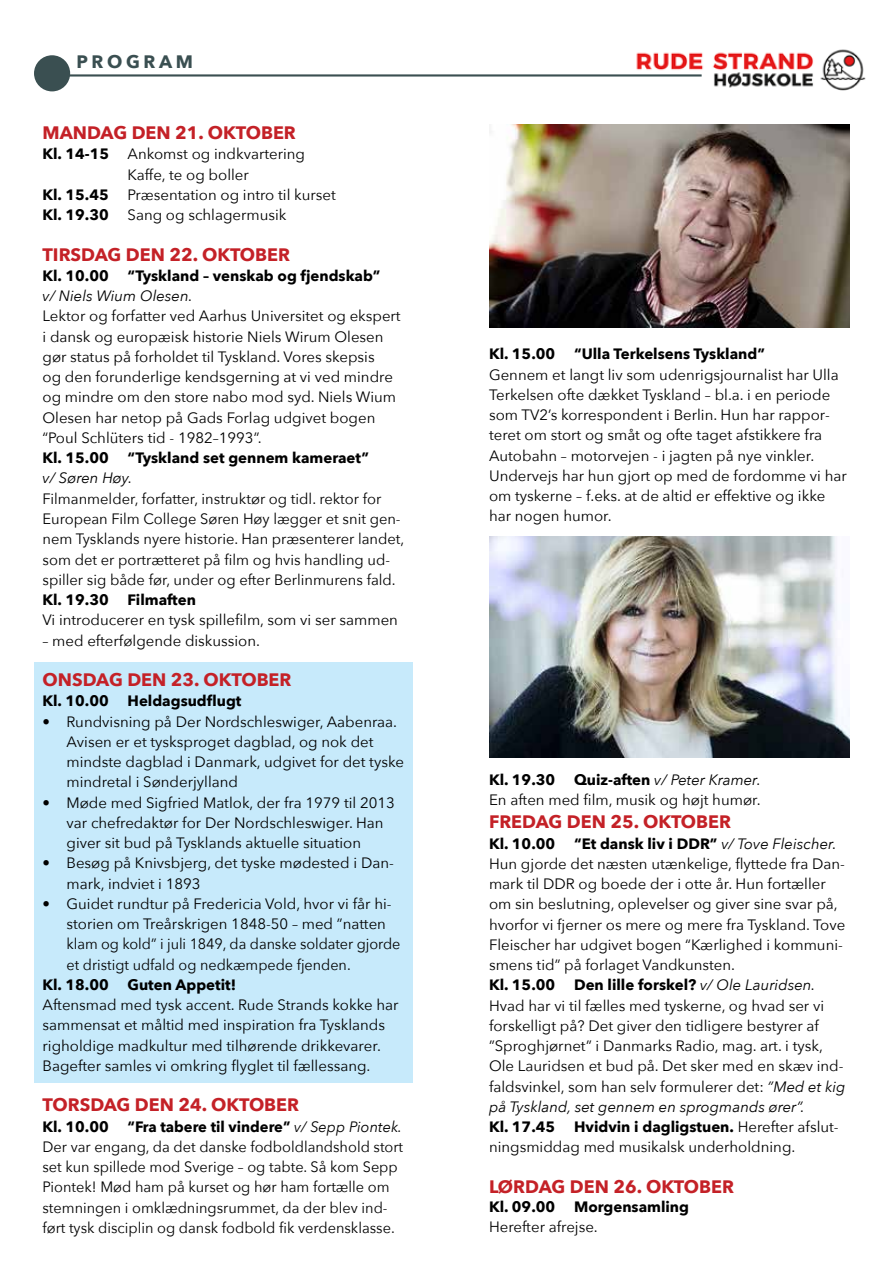
<style>
.page{position:relative;width:893px;height:1263px;background:#fff}
.page>*{position:absolute;margin:0;border:0;box-sizing:border-box;transform-origin:0 0}
.t1{font:700 18px "Avenir Next";color:#c42127}
.t2{font:700 18px "Avenir Next";letter-spacing:.2em;color:#3a4f51}
.t3{font:15px/20.2px "Avenir Next";color:#000}
.t4{font:700 15px "Avenir Next";color:#000}
.t5{font:italic 15px "Avenir Next";color:#000}
.s1{font-weight:700}
.s2{font-style:italic}
</style>
<div class="page">
<div style="left:34px;top:662px;width:378px;height:420px;background:#c7eafb"></div>
<img style="left:636px;top:49px;width:230px;height:42px">
<hr style="left:52px;top:74px;width:650px;height:3px;background:#3a4f51">
<div style="left:34px;top:55px;width:36px;height:36px;background:#3a4f51;border-radius:50%"></div>
<img style="left:490px;top:536px;width:360px;height:221px">
<img style="left:490px;top:124px;width:360px;height:203px">
<p class="t2" style="left:77px;top:46px;width:118px">PROGRAM</p>
<p class="t1" style="left:43px;top:117px;width:255px">MANDAG DEN 21. OKTOBER</p>
<p class="t3" style="left:128px;top:143px;width:179px;text-indent:-85px"><span class="s1">Kl. 14-15</span> Ankomst og indkvartering<br>Kaffe, te og boller</p>
<p class="t4" style="left:43px;top:182px;width:68px">Kl. 15.45</p>
<p class="t3" style="left:128px;top:184px;width:210px">Præsentation og intro til kurset</p>
<p class="t4" style="left:43px;top:202px;width:68px">Kl. 19.30</p>
<p class="t3" style="left:128px;top:204px;width:160px">Sang og schlagermusik</p>
<p class="t1" style="left:43px;top:239px;width:249px">TIRSDAG DEN 22. OKTOBER</p>
<p class="t4" style="left:43px;top:263px;width:68px">Kl. 10.00</p>
<p class="t4" style="left:128px;top:263px;width:254px">“Tyskland – venskab og fjendskab”</p>
<p class="t5" style="left:43px;top:283px;width:152px">v/ Niels Wium Olesen.</p>
<p class="t3" style="left:43px;top:305px;width:360px">Lektor og forfatter ved Aarhus Universitet og ekspert i dansk og europæisk historie Niels Wirum Olesen gør status på forholdet til Tyskland. Vores skepsis<br>og den forunderlige kendsgerning at vi ved mindre og mindre om den store nabo mod syd. Niels Wium Olesen har netop på Gads Forlag udgivet bogen “Poul Schlüters tid - 1982–1993”.</p>
<p class="t4" style="left:43px;top:445px;width:68px">Kl. 15.00</p>
<p class="t4" style="left:128px;top:445px;width:243px">“Tyskland set gennem kameraet”</p>
<p class="t5" style="left:43px;top:466px;width:91px">v/ Søren Høy.</p>
<p class="t3" style="left:43px;top:488px;width:363px">Filmanmelder, forfatter, instruktør og tidl. rektor for European Film College Søren Høy lægger et snit gen&shy;nem Tysklands nyere historie. Han præsenterer landet, som det er portrætteret på film og hvis handling ud&shy;spiller sig både før, under og efter Berlinmurens fald.</p>
<p class="t4" style="left:43px;top:587px;width:68px">Kl. 19.30</p>
<p class="t4" style="left:128px;top:587px;width:70px">Filmaften</p>
<p class="t3" style="left:43px;top:609px;width:357px">Vi introducerer en tysk spillefilm, som vi ser sammen</p>
<p class="t3" style="left:43px;top:629px;width:219px">– med efterfølgende diskussion.</p>
<p class="t1" style="left:43px;top:664px;width:250px">ONSDAG DEN 23. OKTOBER</p>
<p class="t4" style="left:43px;top:688px;width:68px">Kl. 10.00</p>
<p class="t4" style="left:128px;top:688px;width:115px">Heldagsudflugt</p>
<p class="t3" style="left:67px;top:710px;width:339px;text-indent:-24px">• Rundvisning på Der Nordschleswiger, Aabenraa.<br>Avisen er et tysksproget dagblad, og nok det mindste dagblad i Danmark, udgivet for det tyske mindretal i Sønderjylland</p>
<p class="t3" style="left:67px;top:791px;width:330px;text-indent:-24px">• Møde med Sigfried Matlok, der fra 1979 til 2013 var chefredaktør for Der Nordschleswiger. Han giver sit bud på Tysklands aktuelle situation</p>
<p class="t3" style="left:67px;top:852px;width:329px;text-indent:-24px">• Besøg på Knivsbjerg, det tyske mødested i Dan&shy;mark, indviet i 1893</p>
<p class="t3" style="left:67px;top:893px;width:335px;text-indent:-24px">• Guidet rundtur på Fredericia Vold, hvor vi får hi&shy;storien om Treårskrigen 1848-50 – med ”natten klam og kold” i juli 1849, da danske soldater gjorde et dristigt udfald og nedkæmpede fjenden.</p>
<p class="t4" style="left:43px;top:971px;width:68px">Kl. 18.00</p>
<p class="t4" style="left:128px;top:971px;width:110px">Guten Appetit!</p>
<p class="t3" style="left:43px;top:994px;width:358px">Aftensmad med tysk accent. Rude Strands kokke har sammensat et måltid med inspiration fra Tysklands righoldige madkultur med tilhørende drikkevarer.<br>Bagefter samles vi omkring flyglet til fællessang.</p>
<p class="t1" style="left:43px;top:1089px;width:258px">TORSDAG DEN 24. OKTOBER</p>
<p class="t4" style="left:43px;top:1113px;width:68px">Kl. 10.00</p>
<p class="t3" style="left:43px;top:1115px;width:362px;text-indent:85px"><span class="s1">“Fra tabere til vindere”</span> <span class="s2">v/ Sepp Piontek.<br></span>Der var engang, da det danske fodboldlandshold stort set kun spillede mod Sverige – og tabte. Så kom Sepp Piontek! Mød ham på kurset og hør ham fortælle om stemningen i omklædningsrummet, da der blev ind&shy;ført tysk disciplin og dansk fodbold fik verdensklasse.</p>
<p class="t4" style="left:489px;top:341px;width:68px">Kl. 15.00</p>
<p class="t4" style="left:574px;top:341px;width:192px">“Ulla Terkelsens Tyskland”</p>
<p class="t3" style="left:489px;top:364px;width:359px">Gennem et langt liv som udenrigsjournalist har Ulla Terkelsen ofte dækket Tyskland – bl.a. i en periode som TV2’s korrespondent i Berlin. Hun har rappor&shy;teret om stort og småt og ofte taget afstikkere fra Autobahn – motorvejen - i jagten på nye vinkler.<br>Undervejs har hun gjort op med de fordomme vi har om tyskerne – f.eks. at de altid er effektive og ikke har nogen humor.</p>
<p class="t3" style="left:489px;top:769px;width:273px;text-align:right"><span class="s1">Quiz-aften</span> <span class="s2">v/ Peter Kramer.<br></span>En aften med film, musik og højt humør.</p>
<p class="t1" style="left:489px;top:806px;width:244px">FREDAG DEN 25. OKTOBER</p>
<p class="t4" style="left:489px;top:830px;width:68px">Kl. 10.00</p>
<p class="t4" style="left:489px;top:766px;width:68px">Kl. 19.30</p>
<p class="t3" style="left:489px;top:832px;width:358px;text-indent:85px"><span class="s1">“Et dansk liv i DDR”</span> <span class="s2">v/ Tove Fleischer.<br></span>Hun gjorde det næsten utænkelige, flyttede fra Dan&shy;mark til DDR og boede der i otte år. Hun fortæller om sin beslutning, oplevelser og giver sine svar på, hvorfor vi fjerner os mere og mere fra Tyskland. Tove Fleischer har udgivet bogen “Kærlighed i kommuni&shy;smens tid” på forlaget Vandkunsten.</p>
<p class="t4" style="left:489px;top:972px;width:68px">Kl. 15.00</p>
<p class="t3" style="left:489px;top:974px;width:358px;text-indent:85px"><span class="s1">Den lille forskel?</span> <span class="s2">v/ Ole Lauridsen.<br></span>Hvad har vi til fælles med tyskerne, og hvad ser vi forskelligt på? Det giver den tidligere bestyrer af ”Sproghjørnet” i Danmarks Radio, mag. art. i tysk, Ole Lauridsen et bud på. Det sker med en skæv ind&shy;faldsvinkel, som han selv formulerer det: <span class="s2">”Med et kig på Tyskland, set gennem en sprogmands ører”.</span></p>
<p class="t4" style="left:489px;top:1114px;width:68px">Kl. 17.45</p>
<p class="t3" style="left:489px;top:1116px;width:351px;text-indent:85px"><span class="s1">Hvidvin i dagligstuen.</span> Herefter afslut&shy;ningsmiddag med musikalsk underholdning.</p>
<p class="t1" style="left:489px;top:1171px;width:246px">LØRDAG DEN 26. OKTOBER</p>
<p class="t4" style="left:489px;top:1194px;width:68px">Kl. 09.00</p>
<p class="t4" style="left:574px;top:1194px;width:116px">Morgensamling</p>
<p class="t3" style="left:489px;top:1216px;width:110px">Herefter afrejse.</p>
</div>
